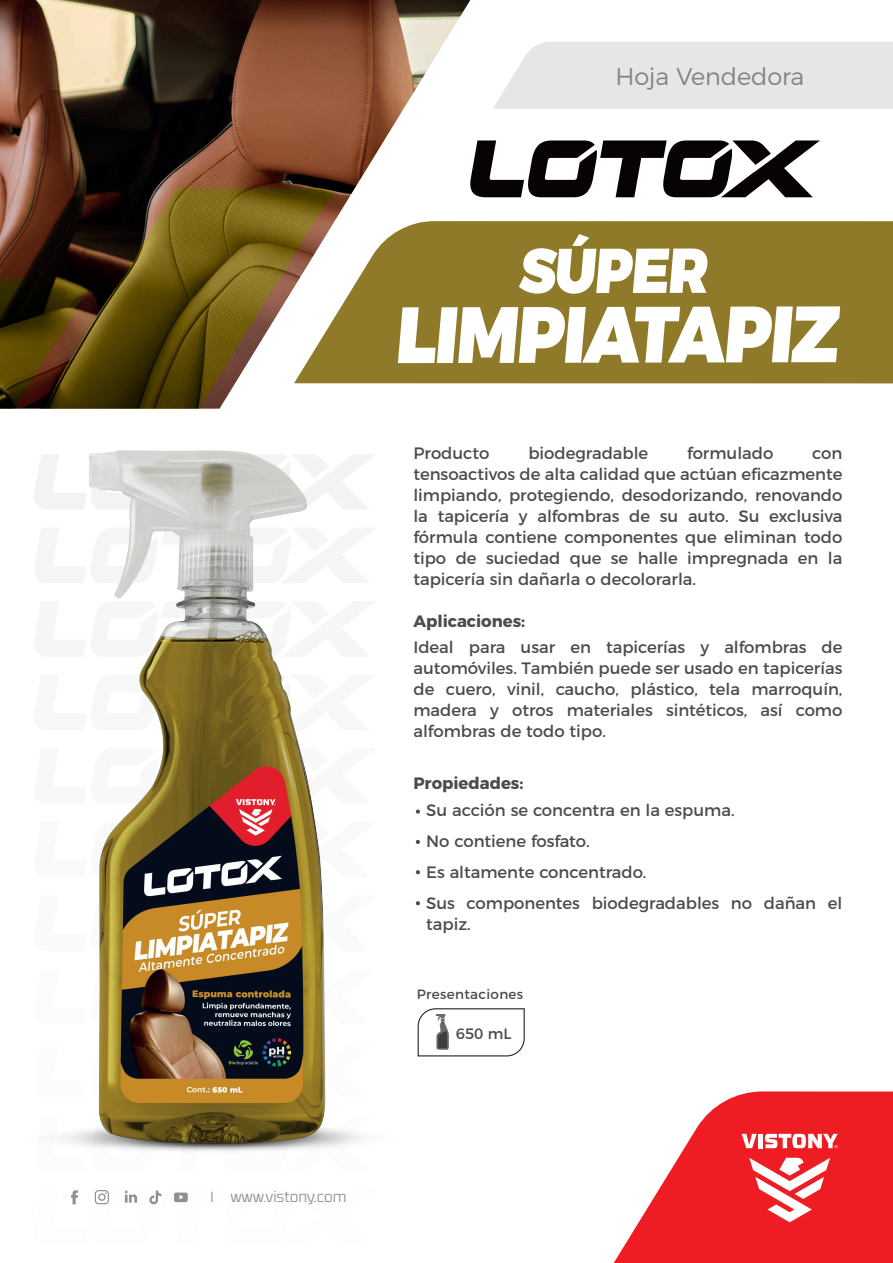
<style>
.page{position:relative;width:893px;height:1263px;background:#fff}
.page>*{position:absolute;margin:0;border:0;box-sizing:border-box;transform-origin:0 0}
.t1{font:900 79.5px "Montserrat";color:#fff;scale:.88 1}
.t2{font:900 63.15px "Montserrat";color:#fff;scale:.88 1}
.t3{font:300 24px "Montserrat";color:#808285}
.t4{font:16.5px/21px "Montserrat";color:#4b4c4d;text-align:justify}
.t5{font:700 16.5px "Montserrat";color:#4b4c4d}
.t6{font:15px "Montserrat";color:#4b4c4d}
.t7{font:300 14.55px "RB No 3.1";letter-spacing:-.005em;color:#8d8f92}
.t8{font:13.5px "Montserrat";letter-spacing:.025em;color:#4b4c4d}
</style>
<div class="page">
<div style="left:493px;top:42px;width:400px;height:67px;background:#e6e6e6"></div>
<svg style="left:613px;top:1091px;width:280px;height:172px;fill:#ee1d23"></svg>
<svg style="left:749px;top:1158px;width:81px;height:64px"></svg>
<svg style="left:742px;top:1134px;width:15px;height:14px"></svg>
<hr style="left:758px;top:1134px;width:4px;height:14px;background:#fff">
<svg style="left:765px;top:1134px;width:73px;height:14px"></svg>
<svg style="left:470px;top:140px;width:350px;height:57px"></svg>
<div style="left:470px;top:221px;width:423px;height:162px;background:#8e7a28"></div>
<svg style="left:72px;top:1198px;width:116px;height:7px"></svg>
<img style="left:0;top:0;width:470px;height:356px">
<svg style="left:16px;top:189px;width:319px;height:167px;background:#6f5b2e"></svg>
<svg style="left:0;top:279px;width:95px;height:77px;background:#45330a"></svg>
<img style="left:0;top:356px;width:496px;height:842px">
<svg style="left:417px;top:1008px;width:108px;height:49px"></svg>
<h3 class="t3" style="left:615px;top:58px;width:191px">Hoja Vendedora</h3>
<h2 class="t2" style="left:518px;top:217px;width:226px">SÚPER</h2>
<h1 class="t1" style="left:394px;top:268px;width:517px">LIMPIATAPIZ</h1>
<p class="t4" style="left:413px;top:441px;width:77px">Producto</p>
<p class="t4" style="left:528px;top:441px;width:121px">biodegradable</p>
<p class="t4" style="left:687px;top:441px;width:88px">formulado</p>
<p class="t4" style="left:413px;top:441px;width:430px;text-indent:399px">con tensoactivos de alta calidad que actúan eficazmente limpiando, protegiendo, desodorizando, renovando la tapicería y alfombras de su auto. Su exclusiva fórmula contiene componentes que eliminan todo tipo de suciedad que se halle impregnada en la tapicería sin dañarla o decolorarla.</p>
<p class="t5" style="left:413px;top:608px;width:113px">Aplicaciones:</p>
<p class="t4" style="left:413px;top:636px;width:430px">Ideal para usar en tapicerías y alfombras de automóviles. También puede ser usado en tapicerías de cuero, vinil, caucho, plástico, tela marroquín, madera y otros materiales sintéticos, así como alfombras de todo tipo.</p>
<p class="t5" style="left:413px;top:769px;width:112px">Propiedades:</p>
<p class="t4" style="left:426px;top:794px;width:418px;line-height:30.9px;text-align:left">Su acción se concentra en la espuma.<br>No contiene fosfato.<br>Es altamente concentrado.<br>Sus componentes biodegradables no dañan el</p>
<p class="t4" style="left:426px;top:912px;width:46px">tapiz.</p>
<p class="t8" style="left:417px;top:983px;width:108px">Presentaciones</p>
<p class="t6" style="left:456px;top:1022px;width:57px">650 mL</p>
<p class="t7" style="left:210px;top:1186px;width:138px">I www.vistony.com</p>
</div>
